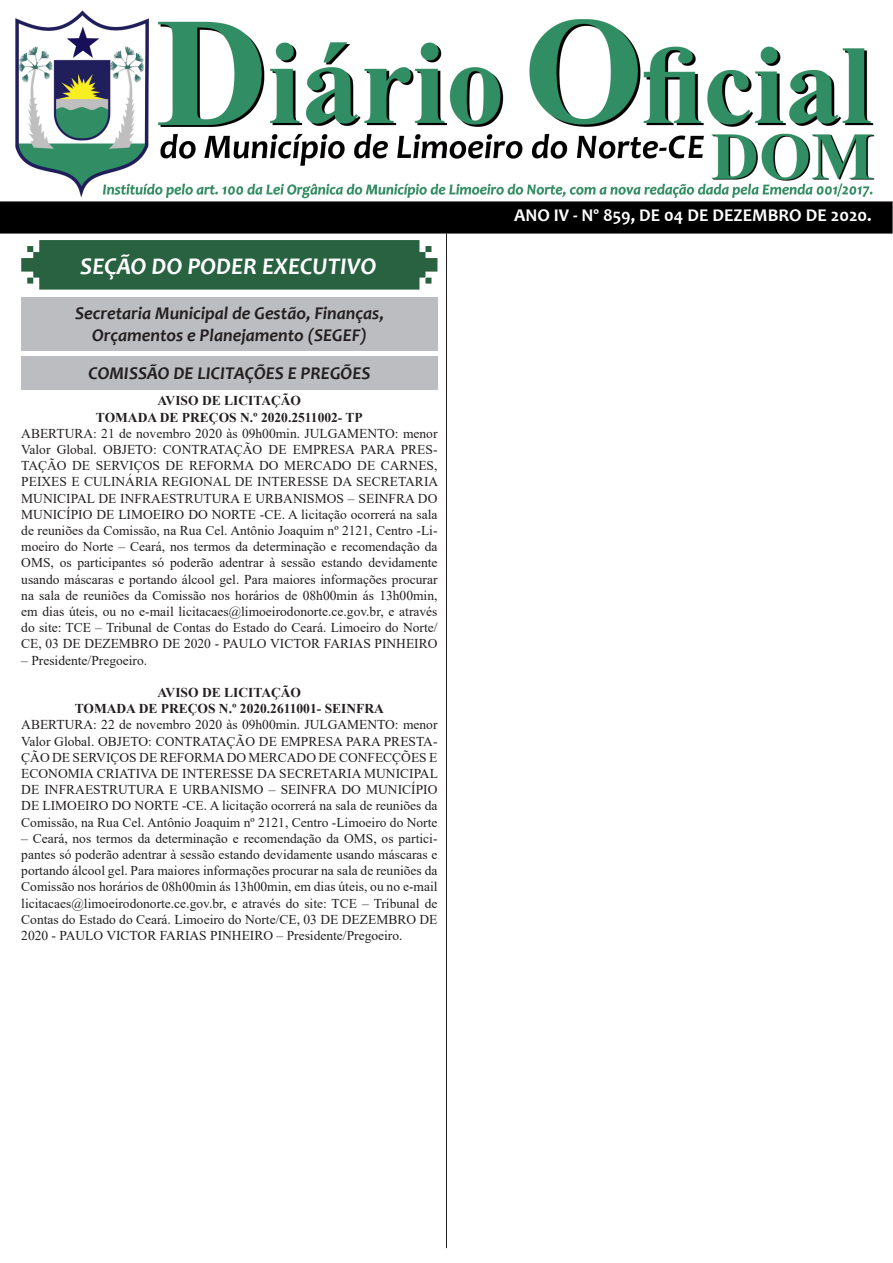
<style>
.page{position:relative;width:893px;height:1263px;background:#fff}
.page>*{position:absolute;margin:0;border:0;box-sizing:border-box;transform-origin:0 0}
.t1{font:italic 700 24px "Candara";color:#fff}
.t2{font:italic 700 18px "Candara";color:#231f20}
.t3{font:700 18px "Candara";color:#fff}
.t4{font:13.5px/16.2px "Times New Roman";color:#231f20;text-align:justify}
.t5{font:700 13.5px "Times New Roman";color:#231f20}
</style>
<div class="page">
<img style="left:0;top:10px;width:893px;height:224px">
<svg style="left:21px;top:240px;width:416px;height:50px;background:#346a4a"></svg>
<hr style="left:446px;top:233px;width:1px;height:1015px;background:#231f20">
<div style="left:21px;top:356px;width:417px;height:33px;background:#bcbdc0"></div>
<div style="left:21px;top:297px;width:417px;height:53px;background:#bcbdc0"></div>
<p class="t1" style="left:80px;top:251px;width:298px">SEÇÃO DO PODER EXECUTIVO</p>
<p class="t2" style="left:75px;top:302px;width:310px">Secretaria Municipal de Gestão, Finanças,</p>
<p class="t2" style="left:92px;top:324px;width:276px">Orçamentos e Planejamento (SEGEF)</p>
<p class="t2" style="left:88px;top:362px;width:283px">COMISSÃO DE LICITAÇÕES E PREGÕES</p>
<p class="t5" style="left:158px;top:391px;width:145px">AVISO DE LICITAÇÃO</p>
<p class="t5" style="left:96px;top:407px;width:268px">TOMADA DE PREÇOS N.º 2020.2511002- TP</p>
<p class="t4" style="left:21px;top:425px;width:418px">ABERTURA: 21 de novembro 2020 às 09h00min. JULGAMENTO: menor Valor Global. OBJETO: CONTRATAÇÃO DE EMPRESA PARA PRES-TAÇÃO DE SERVIÇOS DE REFORMA DO MERCADO DE CARNES, PEIXES E CULINÁRIA REGIONAL DE INTERESSE DA SECRETARIA MUNICIPAL DE INFRAESTRUTURA E URBANISMOS – SEINFRA DO MUNICÍPIO DE LIMOEIRO DO NORTE -CE. A licitação ocorrerá na sala de reuniões da Comissão, na Rua Cel. Antônio Joaquim nº 2121, Centro -Li&shy;moeiro do Norte – Ceará, nos termos da determinação e recomendação da OMS, os participantes só poderão adentrar à sessão estando devidamente usando máscaras e portando álcool gel. Para maiores informações procurar na sala de reuniões da Comissão nos horários de 08h00min ás 13h00min, em dias úteis, ou no e-mail licitacaes@limoeirodonorte.ce.gov.br, e através do site: TCE – Tribunal de Contas do Estado do Ceará. Limoeiro do Norte/ CE, 03 DE DEZEMBRO DE 2020 - PAULO VICTOR FARIAS PINHEIRO</p>
<p class="t4" style="left:21px;top:651px;width:127px">– Presidente/Pregoeiro.</p>
<p class="t5" style="left:158px;top:683px;width:145px">AVISO DE LICITAÇÃO</p>
<p class="t5" style="left:75px;top:699px;width:311px">TOMADA DE PREÇOS N.º 2020.2611001- SEINFRA</p>
<p class="t4" style="left:21px;top:716px;width:418px">ABERTURA: 22 de novembro 2020 às 09h00min. JULGAMENTO: menor Valor Global. OBJETO: CONTRATAÇÃO DE EMPRESA PARA PRESTA-ÇÃO DE SERVIÇOS DE REFORMA DO MERCADO DE CONFECÇÕES E ECONOMIA CRIATIVA DE INTERESSE DA SECRETARIA MUNICIPAL DE INFRAESTRUTURA E URBANISMO – SEINFRA DO MUNICÍPIO DE LIMOEIRO DO NORTE -CE. A licitação ocorrerá na sala de reuniões da Comissão, na Rua Cel. Antônio Joaquim nº 2121, Centro -Limoeiro do Norte</p>
<p class="t4" style="left:21px;top:830px;width:418px">– Ceará, nos termos da determinação e recomendação da OMS, os partici&shy;pantes só poderão adentrar à sessão estando devidamente usando máscaras e portando álcool gel. Para maiores informações procurar na sala de reuniões da Comissão nos horários de 08h00min ás 13h00min, em dias úteis, ou no e-mail licitacaes@limoeirodonorte.ce.gov.br, e através do site: TCE – Tribunal de Contas do Estado do Ceará. Limoeiro do Norte/CE, 03 DE DEZEMBRO DE 2020 - PAULO VICTOR FARIAS PINHEIRO – Presidente/Pregoeiro.</p>
<p class="t3" style="left:514px;top:204px;width:359px">ANO IV - Nº 859, DE 04 DE DEZEMBRO DE 2020.</p>
</div>
